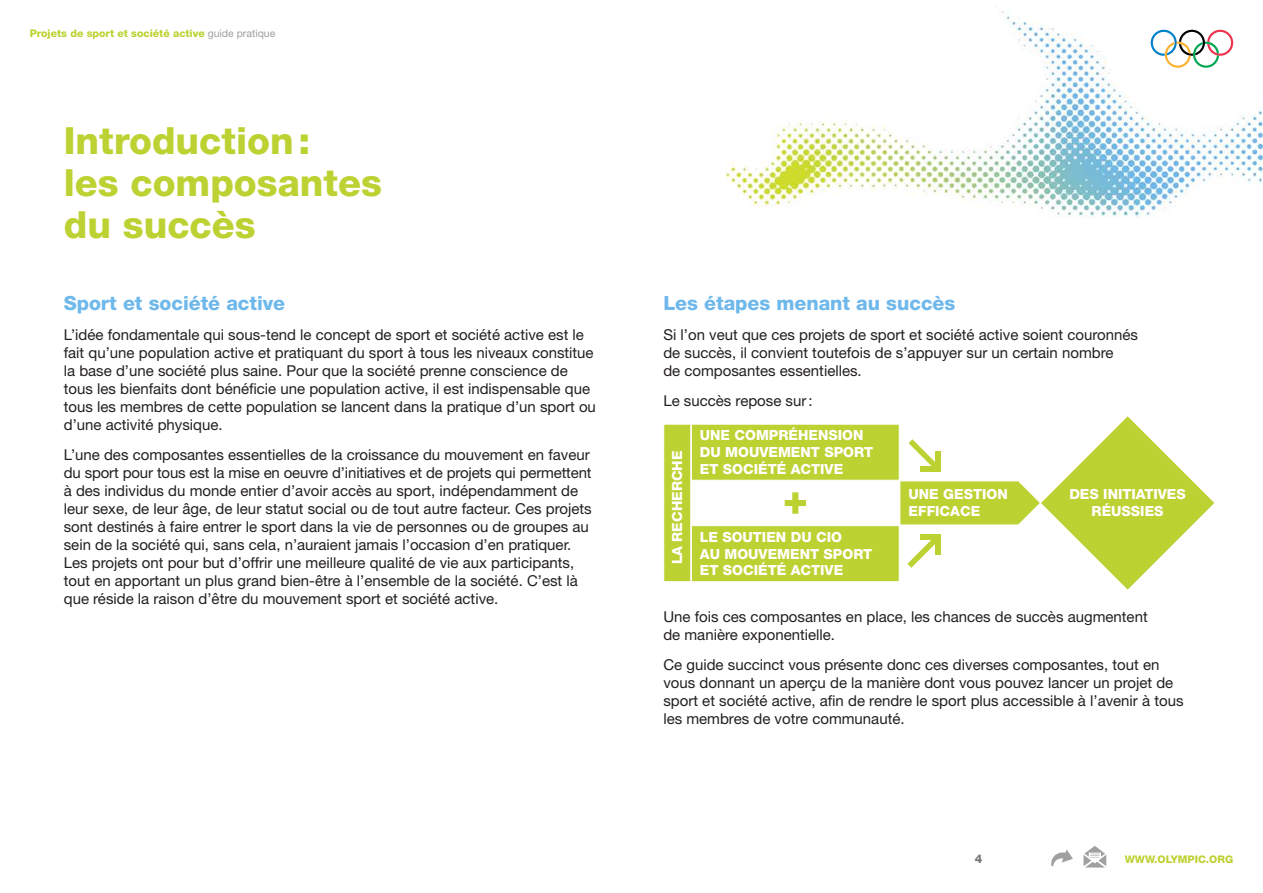
<style>
.page{position:relative;width:1263px;height:893px;background:#fff}
.page>*{position:absolute;margin:0;border:0;box-sizing:border-box;transform-origin:0 0}
.t1{font:800 37.5px/42px "Helvetica Neue LT Std";color:#bcd232}
.t2{font:800 19.5px "Helvetica Neue LT Std";color:#6eb8eb}
.t3{font:15px/18px "Helvetica Neue LT Std";color:#231f20}
.t4{font:800 13.95px/16.8px "Helvetica Neue LT Std";color:#fff}
.t5{font:800 12px "Helvetica Neue LT Std";color:#777776}
.t6{font:800 10.5px "Helvetica Neue LT Std";color:#bcd232}
.s1{font-weight:400;color:#a0a09f}
</style>
<div class="page">
<img style="left:726px;top:11px;width:537px;height:857px">
<svg style="left:1151px;top:30px;width:82px;height:38px"></svg>
<svg style="left:1083px;top:846px;width:23px;height:21px"></svg>
<svg style="left:1051px;top:849px;width:22px;height:17px"></svg>
<div style="left:663px;top:424px;width:28px;height:158px;background:#bcd232;border:1px solid #fff"></div>
<div style="left:691px;top:525px;width:208px;height:57px;background:#bcd232;border:1px solid #fff"></div>
<div style="left:691px;top:424px;width:208px;height:57px;background:#bcd232;border:1px solid #fff"></div>
<svg style="left:899px;top:416px;width:315px;height:174px"></svg>
<div style="left:921px;top:466px;width:20px;height:6px;background:#bcd232"></div>
<div style="left:935px;top:451px;width:6px;height:21px;background:#bcd232"></div>
<svg style="left:785px;top:492px;width:21px;height:22px"></svg>
<p class="t6" style="left:30px;top:27px;width:247px">Projets de sport et société active <span class="s1">guide pratique</span></p>
<h1 class="t1" style="left:64px;top:119px;width:320px">Introduction:<br>les composantes du succès</h1>
<h2 class="t2" style="left:64px;top:291px;width:223px">Sport et société active</h2>
<p class="t3" style="left:64px;top:325px;width:534px">L’idée fondamentale qui sous-tend le concept de sport et société active est le fait qu’une population active et pratiquant du sport à tous les niveaux constitue la base d’une société plus saine. Pour que la société prenne conscience de tous les bienfaits dont bénéficie une population active, il est indispensable que tous les membres de cette population se lancent dans la pratique d’un sport ou d’une activité physique.</p>
<p class="t3" style="left:64px;top:445px;width:529px">L’une des composantes essentielles de la croissance du mouvement en faveur du sport pour tous est la mise en oeuvre d’initiatives et de projets qui permettent à des individus du monde entier d’avoir accès au sport, indépendamment de leur sexe, de leur âge, de leur statut social ou de tout autre facteur. Ces projets sont destinés à faire entrer le sport dans la vie de personnes ou de groupes au sein de la société qui, sans cela, n’auraient jamais l’occasion d’en pratiquer.<br>Les projets ont pour but d’offrir une meilleure qualité de vie aux participants, tout en apportant un plus grand bien-être à l’ensemble de la société. C’est là que réside la raison d’être du mouvement sport et société active.</p>
<h2 class="t2" style="left:663px;top:291px;width:293px">Les étapes menant au succès</h2>
<p class="t3" style="left:663px;top:325px;width:476px">Si l’on veut que ces projets de sport et société active soient couronnés de succès, il convient toutefois de s’appuyer sur un certain nombre<br>de composantes essentielles.</p>
<p class="t3" style="left:663px;top:391px;width:151px">Le succès repose sur:</p>
<p class="t4" style="left:669px;top:564px;width:115px;rotate:-90deg">LA RECHERCHE</p>
<p class="t4" style="left:700px;top:427px;width:175px">UNE COMPRÉHENSION<br>DU MOUVEMENT SPORT<br>ET SOCIÉTÉ ACTIVE</p>
<p class="t4" style="left:700px;top:528px;width:174px">LE SOUTIEN DU CIO<br>AU MOUVEMENT SPORT<br>ET SOCIÉTÉ ACTIVE</p>
<p class="t4" style="left:908px;top:486px;width:101px">UNE GESTION<br>EFFICACE</p>
<p class="t4" style="left:1069px;top:486px;width:118px;text-align:center">DES INITIATIVES<br>RÉUSSIES</p>
<p class="t3" style="left:663px;top:607px;width:486px">Une fois ces composantes en place, les chances de succès augmentent de manière exponentielle.</p>
<p class="t3" style="left:663px;top:655px;width:522px">Ce guide succinct vous présente donc ces diverses composantes, tout en vous donnant un aperçu de la manière dont vous pouvez lancer un projet de sport et société active, afin de rendre le sport plus accessible à l’avenir à tous les membres de votre communauté.</p>
<p class="t5" style="left:975px;top:852px;width:9px">4</p>
<p class="t6" style="left:1125px;top:853px;width:110px">WWW.OLYMPIC.ORG</p>
</div>
